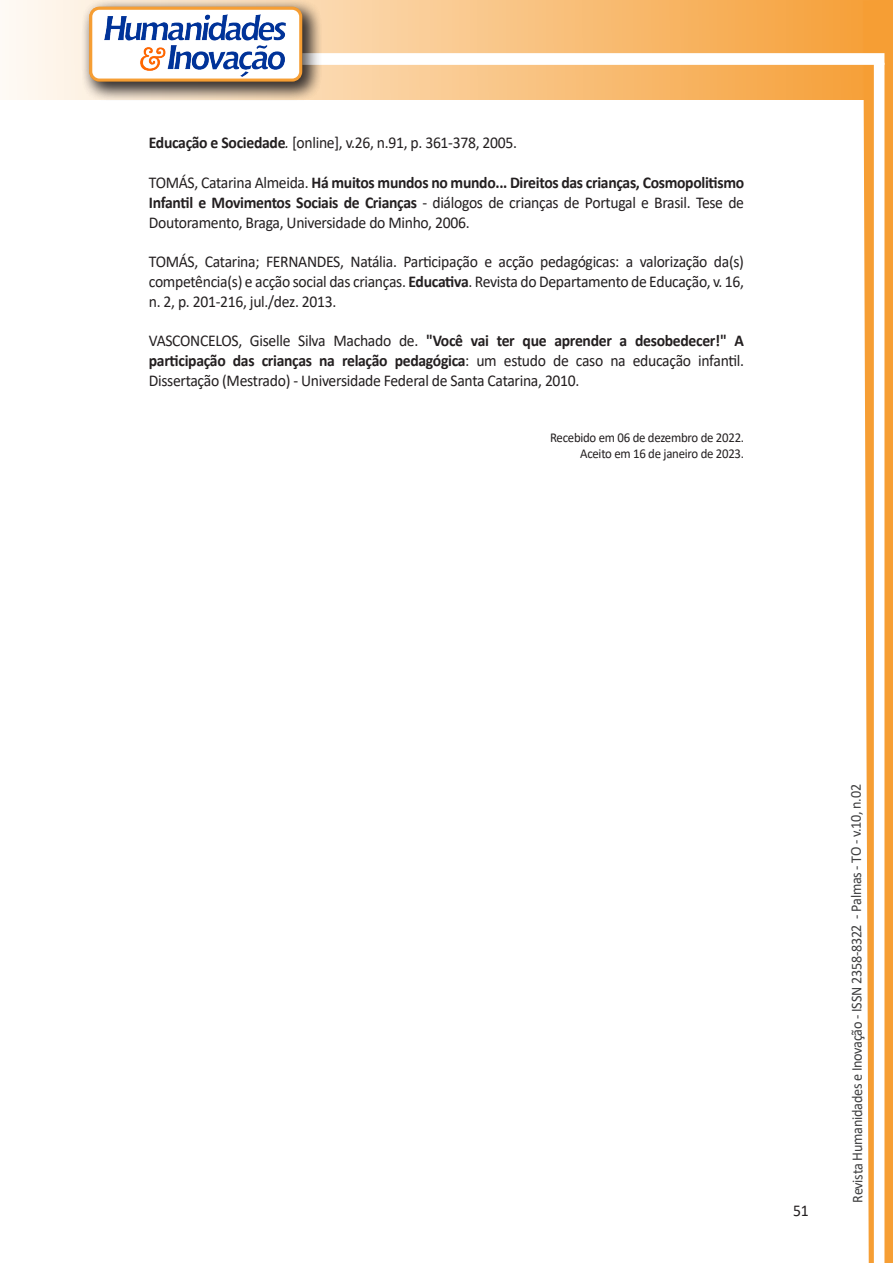
<style>
.page{position:relative;width:893px;height:1263px;background:#fff}
.page>*{position:absolute;margin:0;border:0;box-sizing:border-box;transform-origin:0 0}
.texto{font:16.5px/19.8px "Calibri";letter-spacing:-.02em;color:#231f20;text-align:justify;scale:.95 1}
.t1{font:15px "Calibri";letter-spacing:-.025em;color:#3e3e3f;scale:.95 1}
.texto-2{font:13.5px "Calibri";letter-spacing:-.02em;color:#231f20;scale:.95 1}
.s1{font-weight:700}
.s2{font-style:italic}
</style>
<div class="page">
<svg style="left:5px;top:0;width:858px;height:100px;background:#f9c484"></svg>
<div style="left:302px;top:53px;width:582px;height:12px;background:#fff;border:2px solid #fff"></div>
<svg style="left:863px;top:0;width:30px;height:1263px"></svg>
<div style="left:81px;top:0;width:241px;height:102px;background:#231f20;opacity:.75"></div>
<div style="left:91px;top:8px;width:210px;height:72px;background:#fff;border-radius:9px"></div>
<img style="left:104px;top:14px;width:181px;height:62px">
<div style="left:89px;top:7px;width:213px;height:75px;border:3px solid #f69e34;border-radius:9px"></div>
<p class="texto" style="left:149px;top:133px;width:389px"><span class="s1">Educação e Sociedade</span><span class="s2">.</span> [online], v.26, n.91, p. 361-378, 2005.</p>
<p class="texto" style="left:149px;top:172px;width:628px">TOMÁS, Catarina Almeida. <span class="s1">Há muitos mundos no mundo... Direitos das crianças, Cosmopolitismo Infantil e Movimentos Sociais de Crianças</span> - diálogos de crianças de Portugal e Brasil. Tese de Doutoramento, Braga, Universidade do Minho, 2006.</p>
<p class="texto" style="left:149px;top:251px;width:628px">TOMÁS, Catarina; FERNANDES, Natália. Participação e acção pedagógicas: a valorização da(s) competência(s) e acção social das crianças. <span class="s1">Educativa</span>. Revista do Departamento de Educação, v. 16, n. 2, p. 201-216, jul./dez. 2013.</p>
<p class="texto" style="left:149px;top:331px;width:628px">VASCONCELOS, Giselle Silva Machado de. <span class="s1">"Você vai ter que aprender a desobedecer!" A participação das crianças na relação pedagógica</span>: um estudo de caso na educação infantil.<br>Dissertação (Mestrado) - Universidade Federal de Santa Catarina, 2010.</p>
<p class="texto-2" style="left:550px;top:428px;width:206px">Recebido em 06 de dezembro de 2022.</p>
<p class="texto-2" style="left:580px;top:444px;width:174px">Aceito em 16 de janeiro de 2023.</p>
<p class="texto" style="left:793px;top:1200px;width:18px">51</p>
<p class="t1" style="left:846px;top:1203px;width:442px;rotate:-90deg">Revista Humanidades e Inovação - ISSN 2358-8322 - Palmas - TO - v.10, n.02</p>
</div>
